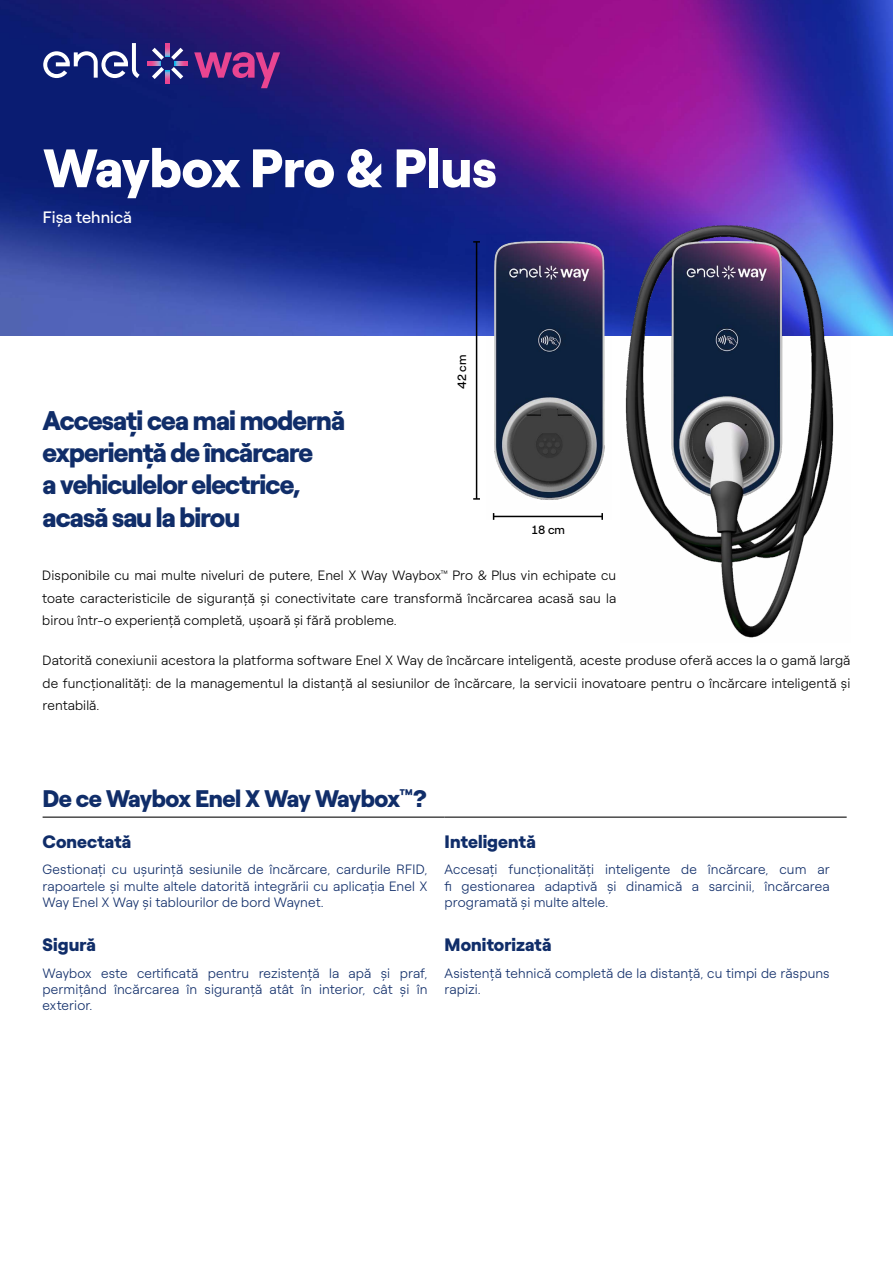
<style>
.page{position:relative;width:893px;height:1263px;background:#fff}
.page>*{position:absolute;margin:0;border:0;box-sizing:border-box;transform-origin:0 0}
.t1{font:900 54px "Roobert ENELRUS";color:#fff}
.t2{font:900 27px/32.4px "Roobert ENELRUS";letter-spacing:-.03em;color:#102d69}
.t3{font:900 24px "Roobert ENELRUS";letter-spacing:-.03em;color:#102d69}
.t4{font:900 18px "Roobert ENELRUS";color:#102d69}
.t5{font:16.5px "Roobert ENELRUS";color:#fff}
.t6{font:300 13.5px/16.2px "Roobert ENELRUS";letter-spacing:.005em;color:#102d69;text-align:justify}
.t7{font:300 13.5px/22.5px "Roobert ENELRUS";letter-spacing:.01em;color:#000;text-align:justify}
.t8{font:12px "Roobert ENEL";letter-spacing:-.005em;color:#000}
</style>
<div class="page">
<img style="left:0;top:0;width:893px;height:335px">
<svg style="left:194px;top:52px;width:86px;height:36px;background:#6e2a7d"></svg>
<svg style="left:43px;top:43px;width:97px;height:35px"></svg>
<hr style="left:147px;top:61px;width:14px;height:4px;background:#e94591">
<hr style="left:166px;top:70px;width:4px;height:14px;background:#e94591">
<svg style="left:152px;top:43px;width:36px;height:36px"></svg>
<hr style="left:43px;top:816px;width:402px;height:2px;background:#000">
<hr style="left:445px;top:816px;width:402px;height:2px;background:#000">
<hr style="left:476px;top:242px;width:1px;height:257px;background:#000">
<svg style="left:473px;top:241px;width:7px;height:2px"></svg>
<svg style="left:473px;top:498px;width:7px;height:2px"></svg>
<img style="left:487px;top:232px;width:125px;height:288px">
<img style="left:620px;top:223px;width:230px;height:415px">
<h1 class="t1" style="left:43px;top:126px;width:455px">Waybox Pro &amp; Plus</h1>
<p class="t5" style="left:43px;top:205px;width:91px">Fișa tehnică</p>
<h2 class="t2" style="left:43px;top:401px;width:304px">Accesați cea mai modernă experiență de încărcare<br>a vehiculelor electrice, acasă sau la birou</h2>
<p class="t8" style="left:453px;top:389px;width:36px;rotate:-90deg">42 cm</p>
<p class="t8" style="left:532px;top:520px;width:35px">18 cm</p>
<p class="t7" style="left:42px;top:563px;width:575px">Disponibile cu mai multe niveluri de putere, Enel X Way Waybox<sup>™</sup> Pro &amp; Plus vin echipate cu toate caracteristicile de siguranță și conectivitate care transformă încărcarea acasă sau la birou într-o experiență completă, ușoară și fără probleme.</p>
<p class="t7" style="left:43px;top:648px;width:809px">Datorită conexiunii acestora la platforma software Enel X Way de încărcare inteligentă, aceste produse oferă acces la o gamă largă de funcționalități: de la managementul la distanță al sesiunilor de încărcare, la servicii inovatoare pentru o încărcare inteligentă și rentabilă.</p>
<h3 class="t3" style="left:43px;top:780px;width:386px">De ce Waybox Enel X Way Waybox<sup>™</sup>?</h3>
<h3 class="t4" style="left:43px;top:827px;width:90px">Conectată</h3>
<p class="t6" style="left:43px;top:861px;width:386px">Gestionați cu ușurință sesiunile de încărcare, cardurile RFID, rapoartele și multe altele datorită integrării cu aplicația Enel X Way Enel X Way și tablourilor de bord Waynet.</p>
<h3 class="t4" style="left:43px;top:931px;width:55px">Sigură</h3>
<p class="t6" style="left:43px;top:964px;width:386px">Waybox este certificată pentru rezistență la apă și praf, permițând încărcarea în siguranță atât în interior, cât și în exterior.</p>
<h3 class="t4" style="left:445px;top:827px;width:93px">Inteligentă</h3>
<p class="t6" style="left:445px;top:861px;width:387px">Accesați funcționalități inteligente de încărcare, cum ar fi gestionarea adaptivă și dinamică a sarcinii, încărcarea programată și multe altele.</p>
<h3 class="t4" style="left:445px;top:931px;width:108px">Monitorizată</h3>
<p class="t6" style="left:445px;top:964px;width:386px">Asistență tehnică completă de la distanță, cu timpi de răspuns rapizi.</p>
</div>
